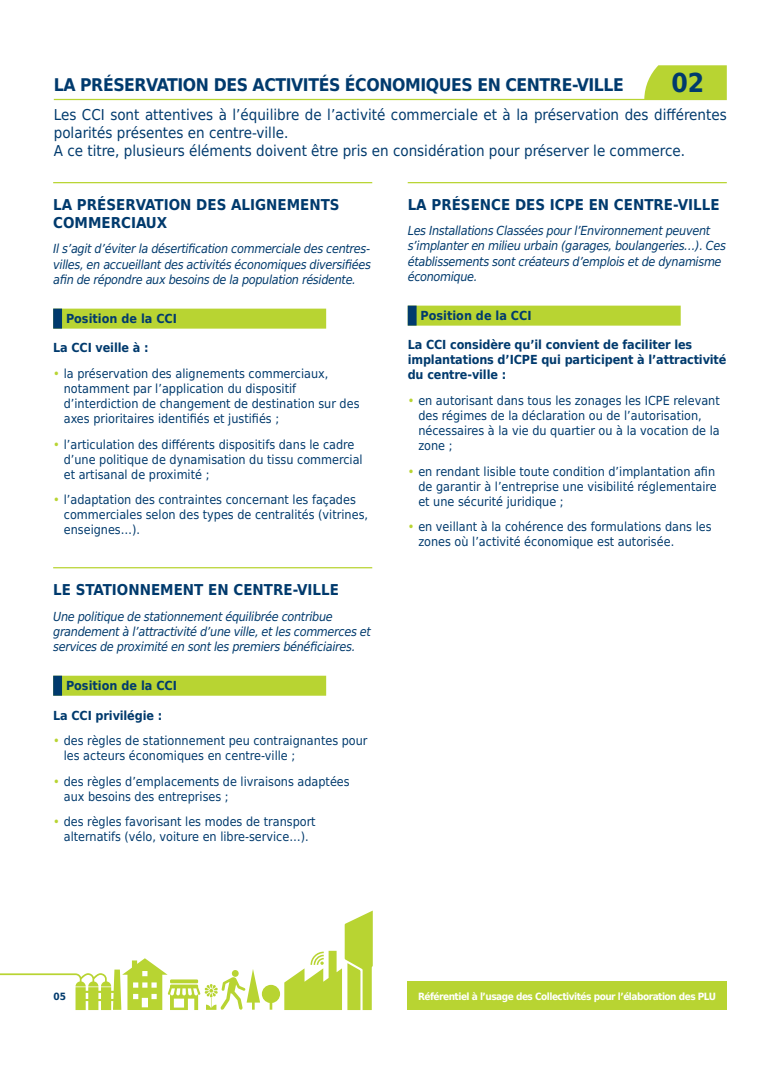
<style>
.page{position:relative;width:780px;height:1088px;background:#fff}
.page>*{position:absolute;margin:0;border:0;box-sizing:border-box;transform-origin:0 0}
.t1{font:700 26.25px "DejaVu Sans Condensed";color:#003a6d}
.t2{font:700 17.5px "DejaVu Sans Condensed";color:#003a6d}
.t3{font:15px/18px "DejaVu Sans Condensed";color:#003a6d}
.t4{font:700 15px "DejaVu Sans Condensed";color:#003a6d}
.t5{font:12.5px/15px "DejaVu Sans Condensed";color:#003a6d}
.t6{font:italic 12.5px/15px "DejaVu Sans Condensed";letter-spacing:-.025em;color:#003a6d}
.t7{font:700 12.5px/15px "DejaVu Sans Condensed";letter-spacing:-.01em;color:#003a6d}
.t8{font:700 10px "DejaVu Sans Condensed";letter-spacing:-.05em;color:#fff}
.t9{font:700 10px "DejaVu Sans Condensed";color:#003a6d}
.s1{color:#b8d432}
</style>
<div class="page">
<div style="left:407px;top:981px;width:319px;height:29px;background:#b8d432"></div>
<svg style="left:0;top:910px;width:373px;height:100px"></svg>
<svg style="left:54px;top:65px;width:672px;height:35px"></svg>
<hr style="left:53px;top:182px;width:319px;height:1px;background:#b8d432">
<div style="left:53px;top:309px;width:273px;height:20px;background:#b8d432"></div>
<div style="left:53px;top:309px;width:9px;height:20px;background:#003a6d"></div>
<hr style="left:53px;top:567px;width:319px;height:1px;background:#b8d432">
<div style="left:53px;top:676px;width:273px;height:20px;background:#b8d432"></div>
<div style="left:53px;top:676px;width:9px;height:20px;background:#003a6d"></div>
<hr style="left:407px;top:182px;width:319px;height:1px;background:#b8d432">
<div style="left:407px;top:306px;width:273px;height:20px;background:#b8d432"></div>
<div style="left:407px;top:306px;width:9px;height:20px;background:#003a6d"></div>
<h1 class="t1" style="left:671px;top:61px;width:34px">02</h1>
<h2 class="t2" style="left:54px;top:71px;width:38px">La préservation</h2>
<h2 class="t2" style="left:214px;top:71px;width:12px">des</h2>
<h2 class="t2" style="left:252px;top:71px;width:11px">activités</h2>
<h2 class="t2" style="left:345px;top:71px;width:13px">économi</h2>
<h2 class="t2" style="left:425px;top:71px;width:25px">ques</h2>
<h2 class="t2" style="left:477px;top:71px;width:40px">en centre</h2>
<h2 class="t2" style="left:572px;top:71px;width:15px">‑ville</h2>
<p class="t3" style="left:54px;top:105px;width:674px">Les CCI sont attentives à l’équilibre de l’activité commerciale et à la préservation des différentes polarités présentes en centre-ville.<br>A ce titre, plusieurs éléments doivent être pris en considération pour préserver le commerce.</p>
<p class="t4" style="left:53px;top:192px;width:35px">La préservation</p>
<p class="t4" style="left:196px;top:192px;width:11px">des</p>
<p class="t4" style="left:231px;top:192px;width:11px">alignements</p>
<p class="t4" style="left:53px;top:210px;width:12px">commerciau</p>
<p class="t4" style="left:157px;top:210px;width:12px">x</p>
<p class="t6" style="left:53px;top:241px;width:319px;text-align:justify">Il s’agit d’éviter la désertification commerciale des centres&shy;villes, en accueillant des activités économiques diversifiées afin de répondre aux besoins de la population résidente.</p>
<p class="t7" style="left:66px;top:311px;width:113px">Position de la CCI</p>
<p class="t7" style="left:53px;top:340px;width:97px">La CCI veille à :</p>
<p class="t5" style="left:64px;top:366px;width:297px;text-indent:-11px"><span class="s1">•</span> la préservation des alignements commerciaux, notamment par l’application du dispositif d’interdiction de changement de destination sur des axes prioritaires identifiés et justifiés ;</p>
<p class="t5" style="left:64px;top:436px;width:300px;text-indent:-11px"><span class="s1">•</span> l’articulation des différents dispositifs dans le cadre d’une politique de dynamisation du tissu commercial et artisanal de proximité ;</p>
<p class="t5" style="left:64px;top:492px;width:306px;text-indent:-11px"><span class="s1">•</span> l’adaptation des contraintes concernant les façades commerciales selon des types de centralités (vitrines, enseignes…).</p>
<p class="t4" style="left:53px;top:577px;width:34px">Le stationnement</p>
<p class="t4" style="left:208px;top:577px;width:36px">en centre</p>
<p class="t4" style="left:293px;top:577px;width:14px">‑ville</p>
<p class="t6" style="left:53px;top:608px;width:319px">Une politique de stationnement équilibrée contribue grandement à l’attractivité d’une ville, et les commerces et services de proximité en sont les premiers bénéficiaires.</p>
<p class="t7" style="left:66px;top:678px;width:113px">Position de la CCI</p>
<p class="t7" style="left:53px;top:707px;width:111px">La CCI privilégie :</p>
<p class="t5" style="left:64px;top:733px;width:305px;text-indent:-11px"><span class="s1">•</span> des règles de stationnement peu contraignantes pour les acteurs économiques en centre-ville ;</p>
<p class="t5" style="left:64px;top:773px;width:287px;text-indent:-11px"><span class="s1">•</span> des règles d’emplacements de livraisons adaptées aux besoins des entreprises ;</p>
<p class="t5" style="left:53px;top:814px;width:264px;text-align:center"><span class="s1">•</span> des règles favorisant les modes de transport alternatifs (vélo, voiture en libre‑service…).</p>
<p class="t4" style="left:407px;top:192px;width:35px">La présence</p>
<p class="t4" style="left:515px;top:192px;width:11px">des</p>
<p class="t4" style="left:550px;top:192px;width:74px">ICPE en centre-ville</p>
<p class="t6" style="left:407px;top:223px;width:319px">Les Installations Classées pour l’Environnement peuvent s’implanter en milieu urbain (garages, boulangeries…). Ces établissements sont créateurs d’emplois et de dynamisme économique.</p>
<p class="t7" style="left:420px;top:308px;width:113px">Position de la CCI</p>
<p class="t7" style="left:407px;top:337px;width:320px">La CCI considère qu’il convient de faciliter les implantations d’ICPE qui participent à l’attractivité du centre-ville :</p>
<p class="t5" style="left:418px;top:393px;width:303px;text-indent:-11px"><span class="s1">•</span> en autorisant dans tous les zonages les ICPE relevant des régimes de la déclaration ou de l’autorisation, nécessaires à la vie du quartier ou à la vocation de la zone ;</p>
<p class="t5" style="left:418px;top:463px;width:300px;text-indent:-11px"><span class="s1">•</span> en rendant lisible toute condition d’implantation afin de garantir à l’entreprise une visibilité réglementaire et une sécurité juridique ;</p>
<p class="t5" style="left:418px;top:519px;width:295px;text-indent:-11px"><span class="s1">•</span> en veillant à la cohérence des formulations dans les zones où l’activité économique est autorisée.</p>
<p class="t9" style="left:53px;top:988px;width:14px">05</p>
<p class="t8" style="left:418px;top:988px;width:299px">Référentiel à l’usage des Collectivités pour l’élaboration des PLU</p>
</div>
